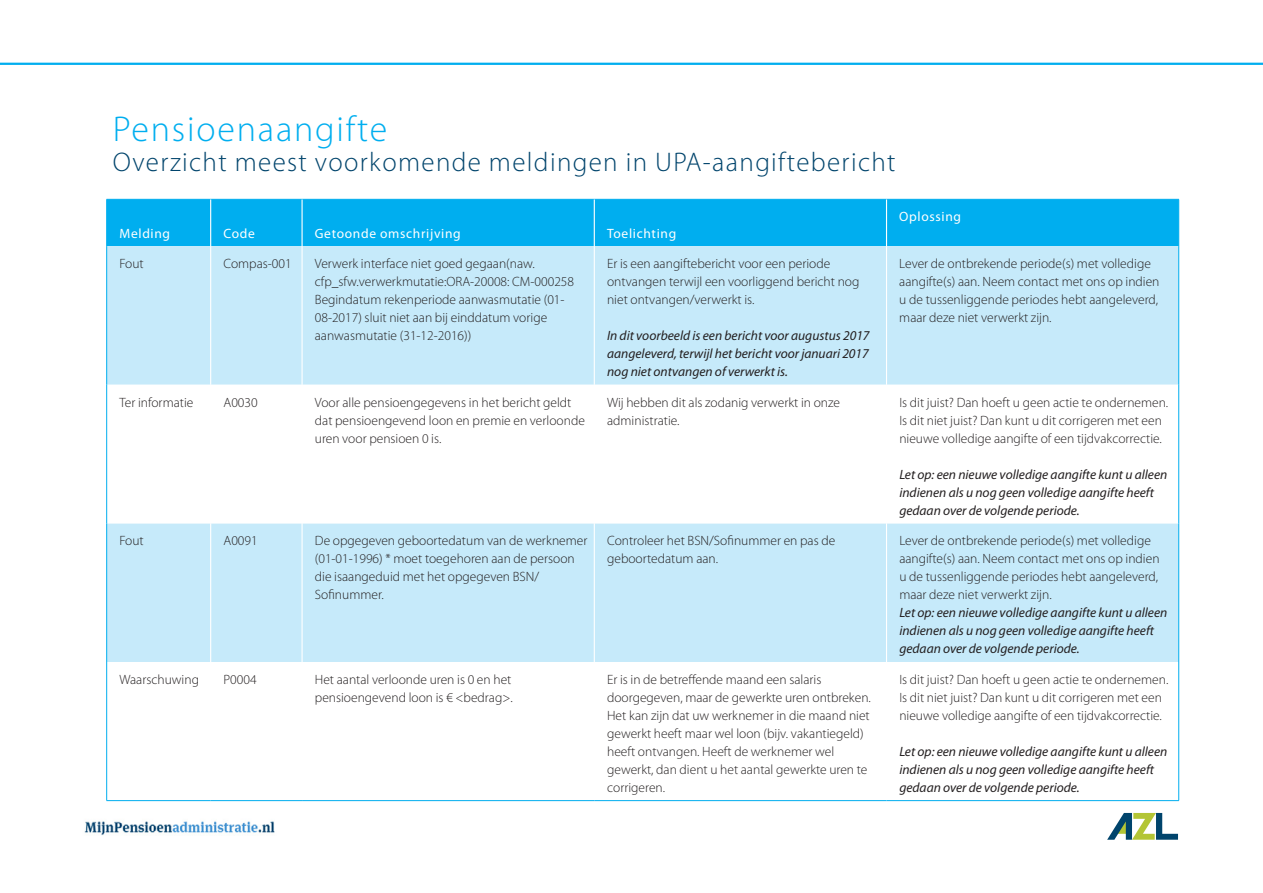
<style>
.page{position:relative;width:1263px;height:893px;background:#fff}
.page>*{position:absolute;margin:0;border:0;box-sizing:border-box;transform-origin:0 0}
.t1{font:300 36px "Myriad Pro";letter-spacing:.05em;color:#00aeef}
.t2{font:300 27px "Myriad Pro";letter-spacing:.05em;color:#00446c}
.t3{font:300 13.5px/18px "Myriad Pro";color:#231f20}
.t4{font:italic 13.5px/18px "Myriad Pro";color:#231f20}
.t5{font:13.5px "Myriad Pro";letter-spacing:.05em;color:#fff}
</style>
<div class="page">
<hr style="left:0;top:63px;width:1263px;height:2px;background:#00aeef">
<svg style="left:1107px;top:813px;width:71px;height:27px"></svg>
<img style="left:84px;top:821px;width:191px;height:14px">
<div style="left:107px;top:200px;width:1071px;height:46px;background:#00aeef"></div>
<div style="left:107px;top:246px;width:1071px;height:139px;background:#c6eafa"></div>
<svg style="left:107px;top:385px;width:1071px;height:415px"></svg>
<hr style="left:106px;top:199px;width:1px;height:47px;background:#00aeef">
<hr style="left:106px;top:246px;width:1px;height:139px;background:#00aeef">
<hr style="left:106px;top:385px;width:1px;height:138px;background:#00aeef">
<hr style="left:106px;top:523px;width:1px;height:139px;background:#00aeef">
<hr style="left:106px;top:662px;width:1px;height:138px;background:#00aeef">
<hr style="left:106px;top:199px;width:105px;height:1px;background:#00aeef">
<hr style="left:211px;top:199px;width:91px;height:1px;background:#00aeef">
<hr style="left:302px;top:199px;width:292px;height:1px;background:#00aeef">
<hr style="left:594px;top:199px;width:292px;height:1px;background:#00aeef">
<hr style="left:886px;top:199px;width:293px;height:1px;background:#00aeef">
<hr style="left:210px;top:199px;width:1px;height:47px;background:#fff">
<hr style="left:301px;top:199px;width:2px;height:47px;background:#fff">
<hr style="left:594px;top:199px;width:1px;height:47px;background:#fff">
<hr style="left:886px;top:199px;width:1px;height:47px;background:#fff">
<hr style="left:1178px;top:199px;width:1px;height:47px;background:#00aeef">
<hr style="left:210px;top:246px;width:1px;height:139px;background:#fff">
<hr style="left:301px;top:246px;width:2px;height:139px;background:#fff">
<hr style="left:594px;top:246px;width:1px;height:139px;background:#fff">
<hr style="left:886px;top:246px;width:1px;height:139px;background:#fff">
<hr style="left:1178px;top:246px;width:1px;height:139px;background:#00aeef">
<hr style="left:210px;top:385px;width:1px;height:138px;background:#fff">
<hr style="left:301px;top:385px;width:2px;height:138px;background:#fff">
<hr style="left:594px;top:385px;width:1px;height:138px;background:#fff">
<hr style="left:886px;top:385px;width:1px;height:138px;background:#fff">
<hr style="left:1178px;top:385px;width:1px;height:138px;background:#00aeef">
<hr style="left:210px;top:523px;width:1px;height:139px;background:#fff">
<hr style="left:301px;top:523px;width:2px;height:139px;background:#fff">
<hr style="left:594px;top:523px;width:1px;height:139px;background:#fff">
<hr style="left:886px;top:523px;width:1px;height:139px;background:#fff">
<hr style="left:1178px;top:523px;width:1px;height:139px;background:#00aeef">
<hr style="left:210px;top:662px;width:1px;height:138px;background:#fff">
<hr style="left:301px;top:662px;width:2px;height:138px;background:#fff">
<hr style="left:594px;top:662px;width:1px;height:138px;background:#fff">
<hr style="left:886px;top:662px;width:1px;height:138px;background:#fff">
<hr style="left:1178px;top:662px;width:1px;height:138px;background:#00aeef">
<hr style="left:211px;top:800px;width:91px;height:1px;background:#00aeef">
<hr style="left:302px;top:800px;width:292px;height:1px;background:#00aeef">
<hr style="left:594px;top:800px;width:292px;height:1px;background:#00aeef">
<hr style="left:886px;top:800px;width:293px;height:1px;background:#00aeef">
<hr style="left:106px;top:800px;width:105px;height:1px;background:#00aeef">
<h1 class="t1" style="left:113px;top:107px;width:276px">Pensioenaangifte</h1>
<h2 class="t2" style="left:113px;top:146px;width:784px">Overzicht meest voorkomende meldingen in UPA-aangiftebericht</h2>
<p class="t5" style="left:119px;top:225px;width:52px">Melding</p>
<p class="t5" style="left:223px;top:225px;width:33px">Code</p>
<p class="t5" style="left:315px;top:225px;width:147px">Getoonde omschrijving</p>
<p class="t5" style="left:607px;top:225px;width:71px">Toelichting</p>
<p class="t3" style="left:119px;top:255px;width:26px">Fout</p>
<p class="t3" style="left:223px;top:255px;width:70px">Compas-001</p>
<p class="t3" style="left:315px;top:255px;width:261px">Verwerk interface niet goed gegaan(naw. cfp_sfw.verwerkmutatie:ORA-20008: CM-000258<br>Begindatum rekenperiode aanwasmutatie (01- 08-2017) sluit niet aan bij einddatum vorige aanwasmutatie (31-12-2016))</p>
<p class="t3" style="left:607px;top:255px;width:254px">Er is een aangiftebericht voor een periode ontvangen terwijl een voorliggend bericht nog niet ontvangen/verwerkt is.</p>
<p class="t4" style="left:607px;top:326px;width:264px;text-align:justify">In dit voorbeeld is een bericht voor augustus 2017 aangeleverd, terwijl het bericht voor januari 2017 nog niet ontvangen of verwerkt is.</p>
<p class="t5" style="left:899px;top:209px;width:63px">Oplossing</p>
<p class="t3" style="left:899px;top:255px;width:262px">Lever de ontbrekende periode(s) met volledige aangifte(s) aan. Neem contact met ons op indien u de tussenliggende periodes hebt aangeleverd, maar deze niet verwerkt zijn.</p>
<p class="t3" style="left:119px;top:393px;width:75px">Ter informatie</p>
<p class="t3" style="left:223px;top:393px;width:36px">A0030</p>
<p class="t3" style="left:315px;top:393px;width:272px">Voor alle pensioengegevens in het bericht geldt dat pensioengevend loon en premie en verloonde uren voor pensioen 0 is.</p>
<p class="t3" style="left:607px;top:393px;width:234px">Wij hebben dit als zodanig verwerkt in onze administratie.</p>
<p class="t3" style="left:899px;top:393px;width:270px">Is dit juist? Dan hoeft u geen actie te ondernemen.<br>Is dit niet juist? Dan kunt u dit corrigeren met een nieuwe volledige aangifte of een tijdvakcorrectie.</p>
<p class="t4" style="left:899px;top:465px;width:270px">Let op: een nieuwe volledige aangifte kunt u alleen indienen als u nog geen volledige aangifte heeft gedaan over de volgende periode.</p>
<p class="t3" style="left:119px;top:532px;width:26px">Fout</p>
<p class="t3" style="left:223px;top:532px;width:36px">A0091</p>
<p class="t3" style="left:315px;top:532px;width:274px">De opgegeven geboortedatum van de werknemer (01-01-1996) * moet toegehoren aan de persoon die isaangeduid met het opgegeven BSN/ Sofinummer.</p>
<p class="t3" style="left:607px;top:532px;width:230px">Controleer het BSN/Sofinummer en pas de geboortedatum aan.</p>
<p class="t3" style="left:899px;top:532px;width:262px">Lever de ontbrekende periode(s) met volledige aangifte(s) aan. Neem contact met ons op indien u de tussenliggende periodes hebt aangeleverd, maar deze niet verwerkt zijn.</p>
<p class="t4" style="left:899px;top:604px;width:270px">Let op: een nieuwe volledige aangifte kunt u alleen indienen als u nog geen volledige aangifte heeft gedaan over de volgende periode.</p>
<p class="t3" style="left:119px;top:670px;width:81px">Waarschuwing</p>
<p class="t3" style="left:223px;top:670px;width:35px">P0004</p>
<p class="t3" style="left:315px;top:670px;width:199px">Het aantal verloonde uren is 0 en het pensioengevend loon is € &lt;bedrag&gt;.</p>
<p class="t3" style="left:607px;top:670px;width:265px">Er is in de betreffende maand een salaris doorgegeven, maar de gewerkte uren ontbreken.<br>Het kan zijn dat uw werknemer in die maand niet gewerkt heeft maar wel loon (bijv. vakantiegeld) heeft ontvangen. Heeft de werknemer wel gewerkt, dan dient u het aantal gewerkte uren te corrigeren.</p>
<p class="t3" style="left:899px;top:670px;width:270px">Is dit juist? Dan hoeft u geen actie te ondernemen.<br>Is dit niet juist? Dan kunt u dit corrigeren met een nieuwe volledige aangifte of een tijdvakcorrectie.</p>
<p class="t4" style="left:899px;top:742px;width:270px">Let op: een nieuwe volledige aangifte kunt u alleen indienen als u nog geen volledige aangifte heeft gedaan over de volgende periode.</p>
</div>
